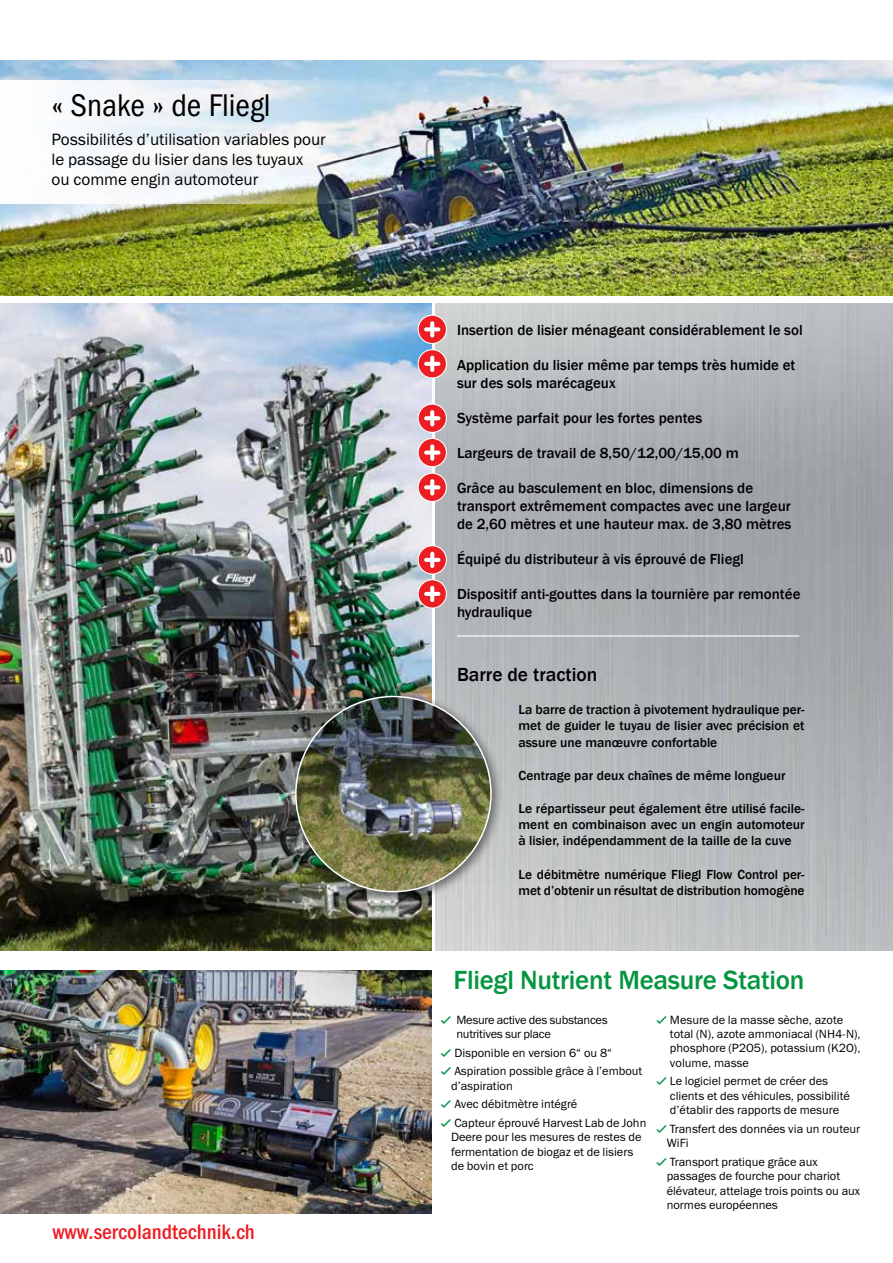
<style>
.page{position:relative;width:893px;height:1263px;background:#fff}
.page>*{position:absolute;margin:0;border:0;box-sizing:border-box;transform-origin:0 0}
.t1{font:31.5px "Franklin Gothic Book Cond ITC";color:#000}
.t2{font:500 27px "Franklin Gothic";letter-spacing:-.01em;color:#03953f}
.t3{font:21px "Franklin Gothic Medi Cond ITC";color:#ed1d24}
.t4{font:500 19.5px "Franklin Gothic";color:#000}
.t5{font:16.5px/20px "Franklin Gothic Book ITC";color:#000}
.t6{font:500 15px/18px "Franklin Gothic";color:#000}
.t7{font:500 13.5px/16.2px "Franklin Gothic";color:#000;text-align:justify}
.t8{font:12px/14.4px "Franklin Gothic Book ITC";color:#000}
.t9{font:12px/14.4px "Franklin Gothic Book ITC";letter-spacing:-.02em;color:#000}
.s1{font-family:"Gujarati";color:#009548}
</style>
<div class="page">
<img style="left:0;top:60px;width:893px;height:235px">
<img style="left:435px;top:303px;width:458px;height:647px">
<img style="left:0;top:303px;width:432px;height:647px">
<svg style="left:418px;top:315px;width:29px;height:29px"></svg>
<div style="left:419px;top:316px;width:27px;height:27px;background:#ed1d24;border-radius:50%"></div>
<svg style="left:424px;top:321px;width:16px;height:16px"></svg>
<svg style="left:418px;top:349px;width:29px;height:29px"></svg>
<div style="left:419px;top:350px;width:27px;height:27px;background:#ed1d24;border-radius:50%"></div>
<svg style="left:424px;top:356px;width:16px;height:16px"></svg>
<svg style="left:418px;top:404px;width:29px;height:29px"></svg>
<div style="left:419px;top:405px;width:27px;height:27px;background:#ed1d24;border-radius:50%"></div>
<svg style="left:424px;top:410px;width:16px;height:16px"></svg>
<svg style="left:418px;top:438px;width:29px;height:29px"></svg>
<div style="left:419px;top:439px;width:27px;height:27px;background:#ed1d24;border-radius:50%"></div>
<svg style="left:424px;top:444px;width:16px;height:17px"></svg>
<svg style="left:418px;top:473px;width:29px;height:29px"></svg>
<div style="left:419px;top:474px;width:27px;height:27px;background:#ed1d24;border-radius:50%"></div>
<svg style="left:424px;top:479px;width:16px;height:16px"></svg>
<svg style="left:418px;top:545px;width:29px;height:29px"></svg>
<div style="left:419px;top:546px;width:27px;height:27px;background:#ed1d24;border-radius:50%"></div>
<svg style="left:424px;top:552px;width:16px;height:16px"></svg>
<svg style="left:418px;top:579px;width:29px;height:30px"></svg>
<div style="left:419px;top:580px;width:27px;height:27px;background:#ed1d24;border-radius:50%"></div>
<svg style="left:424px;top:586px;width:16px;height:16px"></svg>
<div style="left:289px;top:690px;width:214px;height:214px;background:#000;opacity:.5"></div>
<img style="left:296px;top:696px;width:195px;height:196px;border-radius:98px">
<hr style="left:457px;top:635px;width:342px;height:1px;background:#fff">
<img style="left:0;top:970px;width:432px;height:244px">
<svg style="left:0;top:80px;width:447px;height:123px"></svg>
<h1 class="t1" style="left:52px;top:87px;width:221px">« Snake » de Fliegl</h1>
<h3 class="t5" style="left:52px;top:129px;width:276px">Possibilités d’utilisation variables pour le passage du lisier dans les tuyaux<br>ou comme engin automoteur</h3>
<h3 class="t3" style="left:52px;top:1219px;width:204px">www.sercolandtechnik.ch</h3>
<p class="t6" style="left:457px;top:321px;width:347px">Insertion de lisier ménageant considérablement le sol</p>
<p class="t6" style="left:457px;top:356px;width:340px">Application du lisier même par temps très humide et sur des sols marécageux</p>
<p class="t6" style="left:457px;top:409px;width:247px">Système parfait pour les fortes pentes</p>
<p class="t6" style="left:457px;top:444px;width:283px">Largeurs de travail de 8,50/12,00/15,00 m</p>
<p class="t6" style="left:457px;top:479px;width:336px">Grâce au basculement en bloc, dimensions de transport extrêmement compactes avec une largeur de 2,60 mètres et une hauteur max. de 3,80 mètres</p>
<p class="t6" style="left:457px;top:550px;width:288px">Équipé du distributeur à vis éprouvé de Fliegl</p>
<p class="t6" style="left:457px;top:585px;width:345px">Dispositif anti-gouttes dans la tournière par remontée hydraulique</p>
<h3 class="t4" style="left:457px;top:662px;width:142px">Barre de traction</h3>
<p class="t7" style="left:518px;top:702px;width:288px">La barre de traction à pivotement hydraulique per&shy;met de guider le tuyau de lisier avec précision et assure une manœuvre confortable</p>
<p class="t7" style="left:518px;top:767px;width:268px">Centrage par deux chaînes de même longueur</p>
<p class="t7" style="left:518px;top:801px;width:288px">Le répartisseur peut également être utilisé facile&shy;ment en combinaison avec un engin automoteur à lisier, indépendamment de la taille de la cuve</p>
<p class="t7" style="left:518px;top:866px;width:288px">Le débitmètre numérique Fliegl Flow Control per&shy;met d’obtenir un résultat de distribution homogène</p>
<h2 class="t2" style="left:454px;top:964px;width:352px">Fliegl Nutrient Measure Station</h2>
<p class="t9" style="left:456px;top:1012px;width:153px;text-indent:-16px"><span class="s1">✓</span> Mesure active des substances nutritives sur place</p>
<p class="t8" style="left:441px;top:1045px;width:173px"><span class="s1">✓</span> Disponible en version 6“ ou 8“</p>
<p class="t8" style="left:451px;top:1064px;width:193px;text-indent:-11px"><span class="s1">✓</span> Aspiration possible grâce à l’embout d’aspiration</p>
<p class="t8" style="left:441px;top:1097px;width:138px"><span class="s1">✓</span> Avec débitmètre intégré</p>
<p class="t8" style="left:451px;top:1115px;width:197px;text-indent:-11px"><span class="s1">✓</span> Capteur éprouvé Harvest Lab de John<br>Deere pour les mesures de restes de fermentation de biogaz et de lisiers de bovin et porc</p>
<p class="t8" style="left:670px;top:1012px;width:192px;text-indent:-14px"><span class="s1">✓</span> Mesure de la masse sèche, azote total (N), azote ammoniacal (NH4-N), phosphore (P2O5), potassium (K2O), volume, masse</p>
<p class="t8" style="left:670px;top:1074px;width:181px;text-indent:-14px"><span class="s1">✓</span> Le logiciel permet de créer des clients et des véhicules, possibilité d’établir des rapports de mesure</p>
<p class="t8" style="left:667px;top:1121px;width:195px;text-indent:-11px"><span class="s1">✓</span> Transfert des données via un routeur<br>WiFi</p>
<p class="t8" style="left:667px;top:1154px;width:195px;text-indent:-11px"><span class="s1">✓</span> Transport pratique grâce aux passages de fourche pour chariot élévateur, attelage trois points ou aux normes européennes</p>
</div>
